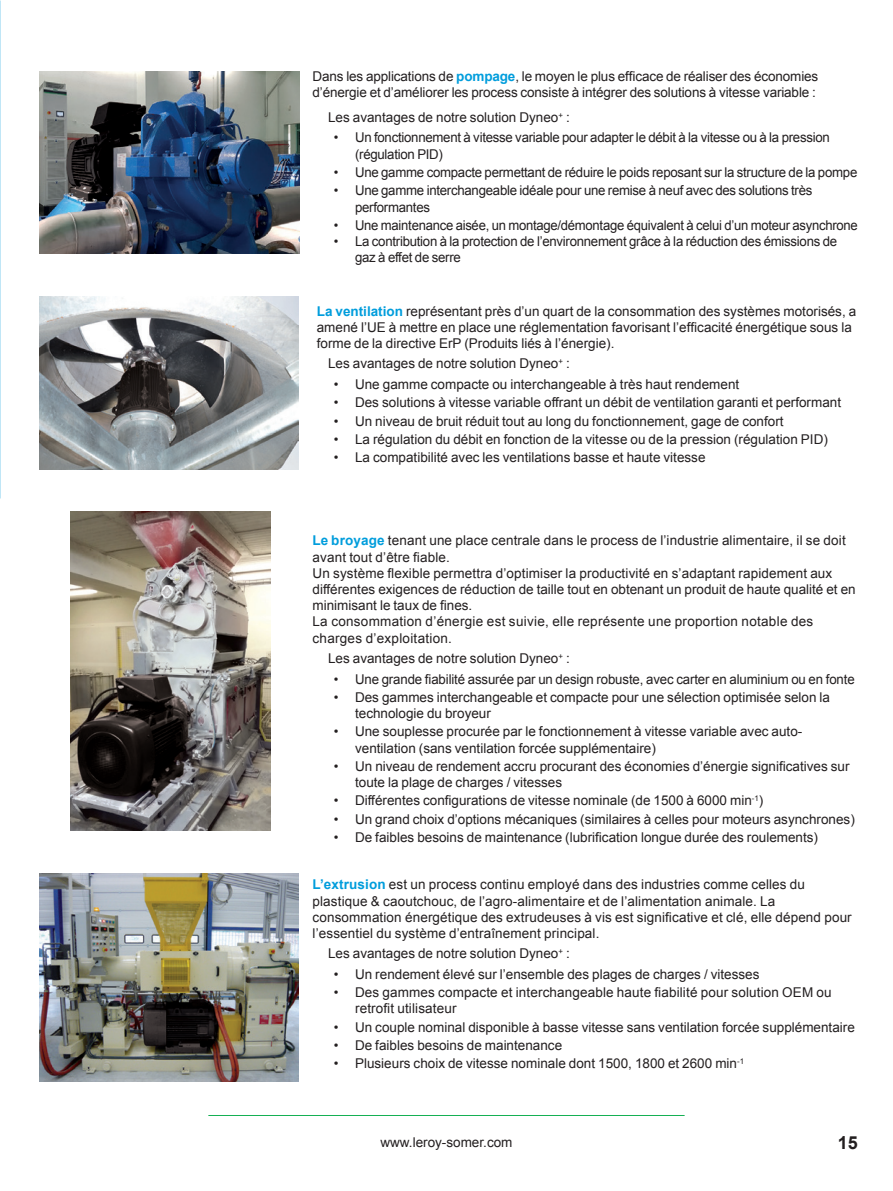
<style>
.page{position:relative;width:893px;height:1191px;background:#fff}
.page>*{position:absolute;margin:0;border:0;box-sizing:border-box;transform-origin:0 0}
.t1{font:700 18px "Arial";color:#231f20}
.t2{font:13.5px/16.2px "Arial";color:#231f20}
.t3{font:13.5px/16.2px "Arial";letter-spacing:-.02em;color:#231f20}
.s1{font-weight:700;color:#009ddc}
</style>
<div class="page">
<hr style="left:208px;top:1115px;width:477px;height:1px;background:#15b053">
<img style="left:39px;top:297px;width:259px;height:172px">
<img style="left:70px;top:511px;width:201px;height:320px">
<img style="left:39px;top:873px;width:259px;height:208px">
<img style="left:39px;top:71px;width:261px;height:183px">
<p class="t2" style="left:313px;top:68px;width:507px">Dans les applications de <span class="s1">pompage</span>, le moyen le plus efficace de réaliser des économies d’énergie et d’améliorer les process consiste à intégrer des solutions à vitesse variable :</p>
<p class="t2" style="left:328px;top:109px;width:243px">Les avantages de notre solution Dyneo<sup>+</sup> :</p>
<p class="t3" style="left:355px;top:130px;width:476px;text-indent:-21px">• Un fonctionnement à vitesse variable pour adapter le débit à la vitesse ou à la pression (régulation PID)</p>
<p class="t3" style="left:334px;top:164px;width:525px">• Une gamme compacte permettant de réduire le poids reposant sur la structure de la pompe</p>
<p class="t3" style="left:355px;top:183px;width:459px;text-indent:-21px">• Une gamme interchangeable idéale pour une remise à neuf avec des solutions très performantes</p>
<p class="t3" style="left:334px;top:217px;width:526px">• Une maintenance aisée, un montage/démontage équivalent à celui d’un moteur asynchrone</p>
<p class="t3" style="left:355px;top:233px;width:484px;text-indent:-21px">• La contribution à la protection de l’environnement grâce à la réduction des émissions de gaz à effet de serre</p>
<p class="t2" style="left:317px;top:303px;width:541px"><span class="s1">La ventilation</span> représentant près d’un quart de la consommation des systèmes motorisés, a amené l’UE à mettre en place une réglementation favorisant l’efficacité énergétique sous la forme de la directive ErP (Produits liés à l’énergie).</p>
<p class="t2" style="left:328px;top:356px;width:243px">Les avantages de notre solution Dyneo<sup>+</sup> :</p>
<p class="t2" style="left:334px;top:376px;width:407px">• Une gamme compacte ou interchangeable à très haut rendement</p>
<p class="t2" style="left:334px;top:394px;width:509px">• Des solutions à vitesse variable offrant un débit de ventilation garanti et performant</p>
<p class="t2" style="left:334px;top:413px;width:451px">• Un niveau de bruit réduit tout au long du fonctionnement, gage de confort</p>
<p class="t2" style="left:334px;top:431px;width:496px">• La régulation du débit en fonction de la vitesse ou de la pression (régulation PID)</p>
<p class="t2" style="left:334px;top:449px;width:373px">• La compatibilité avec les ventilations basse et haute vitesse</p>
<p class="t2" style="left:313px;top:532px;width:545px"><span class="s1">Le broyage</span> tenant une place centrale dans le process de l’industrie alimentaire, il se doit avant tout d’être fiable.<br>Un système flexible permettra d’optimiser la productivité en s’adaptant rapidement aux différentes exigences de réduction de taille tout en obtenant un produit de haute qualité et en minimisant le taux de fines.<br>La consommation d’énergie est suivie, elle représente une proportion notable des charges d’exploitation.</p>
<p class="t2" style="left:328px;top:650px;width:243px">Les avantages de notre solution Dyneo<sup>+</sup> :</p>
<p class="t2" style="left:334px;top:671px;width:522px">• Une grande fiabilité assurée par un design robuste, avec carter en aluminium ou en fonte</p>
<p class="t2" style="left:355px;top:689px;width:477px;text-indent:-21px">• Des gammes interchangeable et compacte pour une sélection optimisée selon la technologie du broyeur</p>
<p class="t2" style="left:355px;top:723px;width:449px;text-indent:-21px">• Une souplesse procurée par le fonctionnement à vitesse variable avec auto&shy;ventilation (sans ventilation forcée supplémentaire)</p>
<p class="t2" style="left:355px;top:758px;width:496px;text-indent:-21px">• Un niveau de rendement accru procurant des économies d’énergie significatives sur toute la plage de charges / vitesses</p>
<p class="t2" style="left:334px;top:792px;width:431px">• Différentes configurations de vitesse nominale (de 1500 à 6000 min<sup>-1</sup>)</p>
<p class="t2" style="left:334px;top:811px;width:522px">• Un grand choix d’options mécaniques (similaires à celles pour moteurs asynchrones)</p>
<p class="t2" style="left:334px;top:829px;width:486px">• De faibles besoins de maintenance (lubrification longue durée des roulements)</p>
<p class="t2" style="left:313px;top:876px;width:541px"><span class="s1">L’extrusion</span> est un process continu employé dans des industries comme celles du plastique &amp; caoutchouc, de l’agro-alimentaire et de l’alimentation animale. La consommation énergétique des extrudeuses à vis est significative et clé, elle dépend pour l’essentiel du système d’entraînement principal.</p>
<p class="t2" style="left:328px;top:945px;width:243px">Les avantages de notre solution Dyneo<sup>+</sup> :</p>
<p class="t2" style="left:334px;top:966px;width:427px">• Un rendement élevé sur l’ensemble des plages de charges / vitesses</p>
<p class="t2" style="left:355px;top:984px;width:478px;text-indent:-21px">• Des gammes compacte et interchangeable haute fiabilité pour solution OEM ou retrofit utilisateur</p>
<p class="t2" style="left:334px;top:1019px;width:523px">• Un couple nominal disponible à basse vitesse sans ventilation forcée supplémentaire</p>
<p class="t2" style="left:334px;top:1037px;width:230px">• De faibles besoins de maintenance</p>
<p class="t2" style="left:334px;top:1055px;width:412px">• Plusieurs choix de vitesse nominale dont 1500, 1800 et 2600 min<sup>-1</sup></p>
<p class="t2" style="left:380px;top:1134px;width:134px">www.leroy-somer.com</p>
<h1 class="t1" style="left:838px;top:1130px;width:22px">15</h1>
</div>
